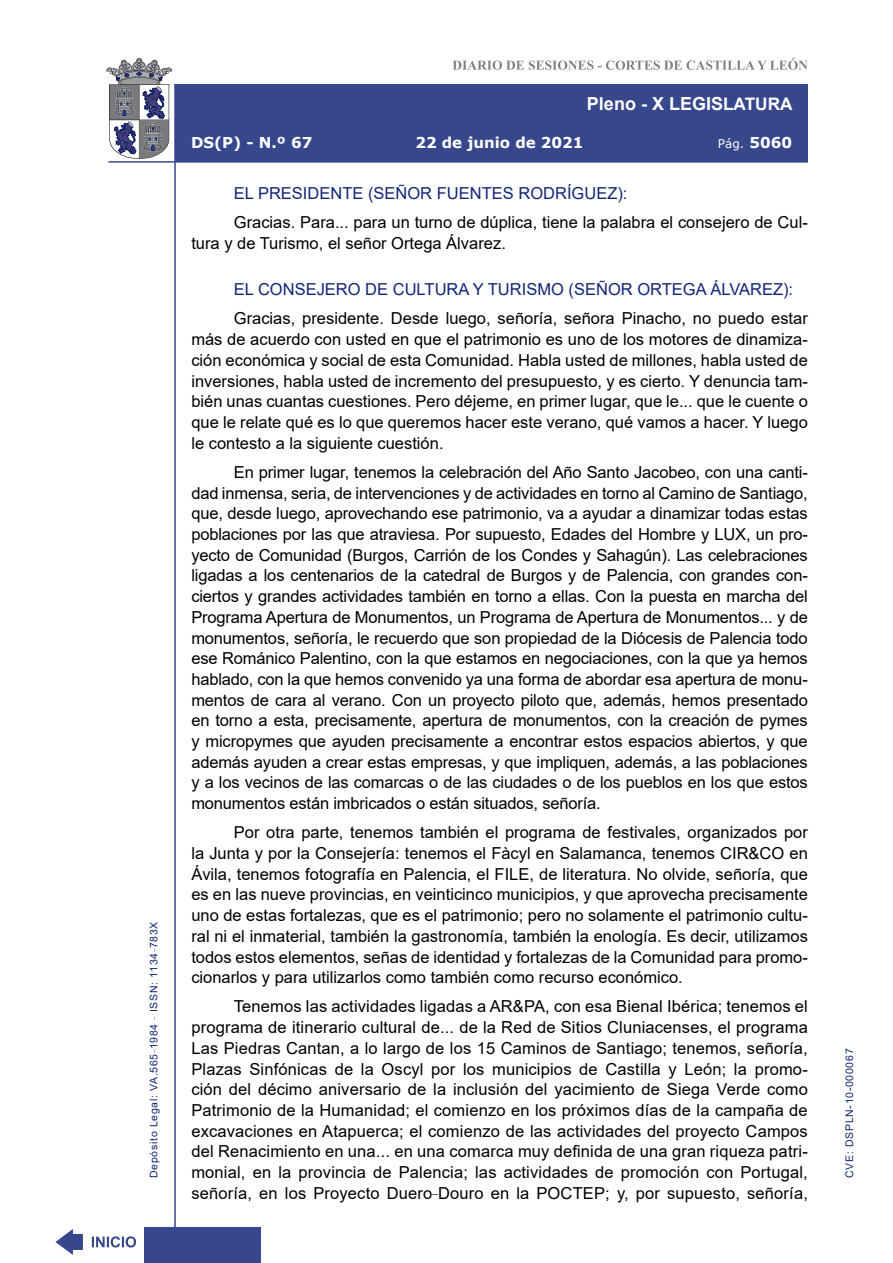
<style>
.page{position:relative;width:893px;height:1263px;background:#fff}
.page>*{position:absolute;margin:0;border:0;box-sizing:border-box;transform-origin:0 0}
.t1{font:700 18px "Arial";color:#fff}
.t2{font:16.5px/20.7px "Arial";color:#000;text-align:justify}
.Orador{font:16.5px "Arial";color:#122678}
.t3{font:700 15px "Verdana";color:#fff}
.t4{font:12px "Verdana";color:#fff}
.t5{font:10.5px "Arial";letter-spacing:.065em;color:#122678}
.s1{font-size:17.25px}
.s2{font-weight:700;font-size:15px}
</style>
<div class="page">
<svg style="left:452px;top:58px;width:356px;height:12px"></svg>
<hr style="left:174px;top:84px;width:2px;height:1179px;background:#36478c">
<div style="left:144px;top:1227px;width:117px;height:36px;background:#36478c"></div>
<div style="left:175px;top:84px;width:633px;height:78px;background:#36478c"></div>
<hr style="left:108px;top:161px;width:700px;height:2px;background:#36478c">
<svg style="left:92px;top:1236px;width:44px;height:11px"></svg>
<svg style="left:55px;top:1229px;width:28px;height:26px"></svg>
<svg style="left:106px;top:58px;width:66px;height:101px"></svg>
<p class="t5" style="left:146px;top:1178px;width:258px;rotate:-90deg">Depósito Legal: VA.565<sup>_</sup>1984 <sup>_</sup> ISSN: 1134<sup>_</sup>783X</p>
<p class="t1" style="left:587px;top:91px;width:207px">Pleno - X LEGIS<span class="s1">LATURA</span></p>
<p class="t3" style="left:191px;top:132px;width:123px">DS(P) - N.º 67</p>
<p class="t3" style="left:415px;top:132px;width:170px">22 de junio de 2021</p>
<p class="t4" style="left:718px;top:135px;width:76px">Pág. <span class="s2">5060</span></p>
<p class="Orador" style="left:234px;top:182px;width:395px">EL PRESIDENTE (SEÑOR FUENTES RODRÍGUEZ):</p>
<p class="t2" style="left:191px;top:212px;width:618px;text-indent:43px">Gracias. Para... para un turno de dúplica, tiene la palabra el consejero de Cul&shy;tura y de Turismo, el señor Ortega Álvarez.</p>
<p class="Orador" style="left:234px;top:278px;width:561px">EL CONSEJERO DE CULTURA Y TURISMO (SEÑOR ORTEGA ÁLVAREZ):</p>
<p class="t2" style="left:191px;top:308px;width:618px;text-indent:43px">Gracias, presidente. Desde luego, señoría, señora Pinacho, no puedo estar más de acuerdo con usted en que el patrimonio es uno de los motores de dinamiza&shy;ción económica y social de esta Comunidad. Habla usted de millones, habla usted de inversiones, habla usted de incremento del presupuesto, y es cierto. Y denuncia tam&shy;bién unas cuantas cuestiones. Pero déjeme, en primer lugar, que le... que le cuente o que le relate qué es lo que queremos hacer este verano, qué vamos a hacer. Y luego le contesto a la siguiente cuestión.</p>
<p class="t2" style="left:191px;top:462px;width:618px;text-indent:43px">En primer lugar, tenemos la celebración del Año Santo Jacobeo, con una canti&shy;dad inmensa, seria, de intervenciones y de actividades en torno al Camino de Santiago, que, desde luego, aprovechando ese patrimonio, va a ayudar a dinamizar todas estas poblaciones por las que atraviesa. Por supuesto, Edades del Hombre y LUX, un pro&shy;yecto de Comunidad (Burgos, Carrión de los Condes y Sahagún). Las celebraciones ligadas a los centenarios de la catedral de Burgos y de Palencia, con grandes con&shy;ciertos y grandes actividades también en torno a ellas. Con la puesta en marcha del Programa Apertura de Monumentos, un Programa de Apertura de Monumentos... y de monumentos, señoría, le recuerdo que son propiedad de la Diócesis de Palencia todo ese Románico Palentino, con la que estamos en negociaciones, con la que ya hemos hablado, con la que hemos convenido ya una forma de abordar esa apertura de monu&shy;mentos de cara al verano. Con un proyecto piloto que, además, hemos presentado en torno a esta, precisamente, apertura de monumentos, con la creación de pymes y micropymes que ayuden precisamente a encontrar estos espacios abiertos, y que además ayuden a crear estas empresas, y que impliquen, además, a las poblaciones y a los vecinos de las comarcas o de las ciudades o de los pueblos en los que estos monumentos están imbricados o están situados, señoría.</p>
<p class="t2" style="left:191px;top:822px;width:618px;text-indent:43px">Por otra parte, tenemos también el programa de festivales, organizados por la Junta y por la Consejería: tenemos el Fàcyl en Salamanca, tenemos CIR&amp;CO en Ávila, tenemos fotografía en Palencia, el FILE, de literatura. No olvide, señoría, que es en las nueve provincias, en veinticinco municipios, y que aprovecha precisamente uno de estas fortalezas, que es el patrimonio; pero no solamente el patrimonio cultu&shy;ral ni el inmaterial, también la gastronomía, también la enología. Es decir, utilizamos todos estos elementos, señas de identidad y fortalezas de la Comunidad para promo&shy;cionarlos y para utilizarlos como también como recurso económico.</p>
<p class="t2" style="left:191px;top:996px;width:618px;text-indent:43px">Tenemos las actividades ligadas a AR&amp;PA, con esa Bienal Ibérica; tenemos el programa de itinerario cultural de... de la Red de Sitios Cluniacenses, el programa Las Piedras Cantan, a lo largo de los 15 Caminos de Santiago; tenemos, señoría, Plazas Sinfónicas de la Oscyl por los municipios de Castilla y León; la promo&shy;ción del décimo aniversario de la inclusión del yacimiento de Siega Verde como Patrimonio de la Humanidad; el comienzo en los próximos días de la campaña de excavaciones en Atapuerca; el comienzo de las actividades del proyecto Campos del Renacimiento en una... en una comarca muy definida de una gran riqueza patri&shy;monial, en la provincia de Palencia; las actividades de promoción con Portugal, señoría, en los Proyecto Duero<sup>_</sup>Douro en la POCTEP; y, por supuesto, señoría,</p>
<p class="t5" style="left:842px;top:1178px;width:131px;rotate:-90deg">CVE: DSPLN-10-000067</p>
</div>
